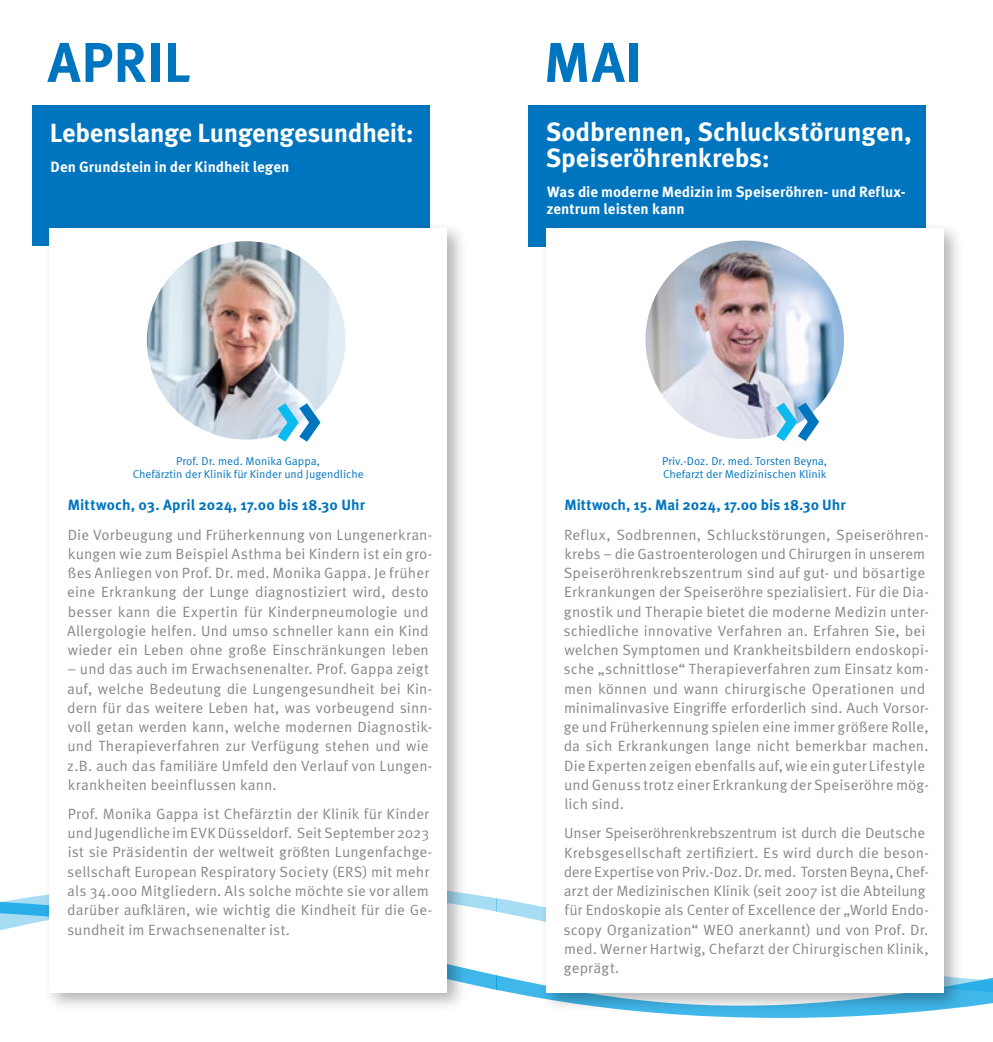
<style>
.page{position:relative;width:993px;height:1042px;background:#fff}
.page>*{position:absolute;margin:0;border:0;box-sizing:border-box;transform-origin:0 0}
.t1{font:700 56px "Meta Pro";letter-spacing:.01em;color:#0075bf}
.t2{font:700 26.25px/26.2px "Meta Pro";letter-spacing:-.01em;color:#fff}
.t3{font:14.88px/19.2px "Meta Pro Norm";letter-spacing:.01em;color:#878787}
.t4{font:700 14.88px/17.5px "Meta Pro";color:#fff}
.t5{font:700 14.88px "Meta Pro";letter-spacing:.005em;color:#0075bf}
.t6{font:11.38px/13.7px "Meta Pro Norm";color:#0075bf;text-align:center}
</style>
<div class="page">
<svg style="left:496px;top:899px;width:496px;height:119px"></svg>
<svg style="left:0;top:899px;width:496px;height:91px"></svg>
<div style="left:528px;top:105px;width:397px;height:141px;background:#0075bf"></div>
<div style="left:539px;top:221px;width:424px;height:791px;background:#000;opacity:.3"></div>
<div style="left:546px;top:228px;width:397px;height:764px;background:#fff"></div>
<div style="left:32px;top:105px;width:397px;height:141px;background:#0075bf"></div>
<div style="left:43px;top:222px;width:424px;height:791px;background:#000;opacity:.3"></div>
<div style="left:50px;top:228px;width:397px;height:764px;background:#fff"></div>
<img style="left:645px;top:240px;width:198px;height:199px;border-radius:99px">
<svg style="left:775px;top:403px;width:43px;height:38px"></svg>
<img style="left:147px;top:241px;width:198px;height:199px;border-radius:99px">
<svg style="left:277px;top:403px;width:43px;height:39px"></svg>
<h1 class="t1" style="left:47px;top:19px;width:144px">APRIL</h1>
<h1 class="t1" style="left:543px;top:19px;width:100px">MAI</h1>
<h2 class="t2" style="left:50px;top:118px;width:365px">Lebenslange Lungengesundheit:</h2>
<p class="t4" style="left:51px;top:157px;width:240px">Den Grundstein in der Kindheit legen</p>
<h2 class="t2" style="left:545px;top:117px;width:367px">Sodbrennen, Schluckstörungen,<br>Speiseröhrenkrebs:</h2>
<p class="t4" style="left:546px;top:182px;width:360px">Was die moderne Medizin im Speiseröhren- und Reflux&shy;zentrum leisten kann</p>
<p class="t6" style="left:133px;top:453px;width:232px">Prof. Dr. med. Monika Gappa,<br>Chefärztin der Klinik für Kinder und Jugendliche</p>
<p class="t6" style="left:662px;top:453px;width:166px;text-align:left">Priv.-Doz. Dr. med. Torsten Beyna,<br>Chefarzt der Medizinischen Klinik</p>
<p class="t5" style="left:68px;top:493px;width:299px">Mittwoch, 03. April 2024, 17.00 bis 18.30 Uhr</p>
<p class="t3" style="left:67px;top:524px;width:366px">Die Vorbeugung und Früherkennung von Lungenerkran&shy;kungen wie zum Beispiel Asthma bei Kindern ist ein gro&shy;ßes Anliegen von Prof. Dr. med. Monika Gappa. Je früher eine Erkrankung der Lunge diagnostiziert wird, desto besser kann die Expertin für Kinderpneumologie und Allergologie helfen. Und umso schneller kann ein Kind wieder ein Leben ohne große Einschränkungen leben</p>
<p class="t3" style="left:67px;top:658px;width:366px">– und das auch im Erwachsenenalter. Prof. Gappa zeigt auf, welche Bedeutung die Lungengesundheit bei Kin&shy;dern für das weitere Leben hat, was vorbeugend sinn&shy;voll getan werden kann, welche modernen Diagnostik&shy;und Therapieverfahren zur Verfügung stehen und wie z.B. auch das familiäre Umfeld den Verlauf von Lungen&shy;krankheiten beeinflussen kann.</p>
<p class="t3" style="left:67px;top:803px;width:367px">Prof. Monika Gappa ist Chefärztin der Klinik für Kinder und Jugendliche im EVK Düsseldorf. Seit September 2023 ist sie Präsidentin der weltweit größten Lungenfachge&shy;sellschaft European Respiratory Society (ERS) mit mehr als 34.000 Mitgliedern. Als solche möchte sie vor allem darüber aufklären, wie wichtig die Kindheit für die Ge&shy;sundheit im Erwachsenenalter ist.</p>
<p class="t5" style="left:564px;top:493px;width:283px">Mittwoch, 15. Mai 2024, 17.00 bis 18.30 Uhr</p>
<p class="t3" style="left:563px;top:524px;width:367px">Reflux, Sodbrennen, Schluckstörungen, Speiseröhren&shy;krebs – die Gastroenterologen und Chirurgen in unserem Speiseröhrenkrebszentrum sind auf gut- und bösartige Erkrankungen der Speiseröhre spezialisiert. Für die Dia&shy;gnostik und Therapie bietet die moderne Medizin unter&shy;schiedliche innovative Verfahren an. Erfahren Sie, bei welchen Symptomen und Krankheitsbildern endoskopi&shy;sche „schnittlose“ Therapieverfahren zum Einsatz kom&shy;men können und wann chirurgische Operationen und minimalinvasive Eingriffe erforderlich sind. Auch Vorsor&shy;ge und Früherkennung spielen eine immer größere Rolle, da sich Erkrankungen lange nicht bemerkbar machen.<br>Die Experten zeigen ebenfalls auf, wie ein guter Lifestyle und Genuss trotz einer Erkrankung der Speiseröhre mög&shy;lich sind.</p>
<p class="t3" style="left:563px;top:822px;width:367px">Unser Speiseröhrenkrebszentrum ist durch die Deutsche Krebsgesellschaft zertifiziert. Es wird durch die beson&shy;dere Expertise von Priv.-Doz. Dr. med. Torsten Beyna, Chef&shy;arzt der Medizinischen Klinik (seit 2007 ist die Abteilung für Endoskopie als Center of Excellence der „World Endo&shy;scopy Organization“ WEO anerkannt) und von Prof. Dr. med. Werner Hartwig, Chefarzt der Chirurgischen Klinik, geprägt.</p>
</div>
